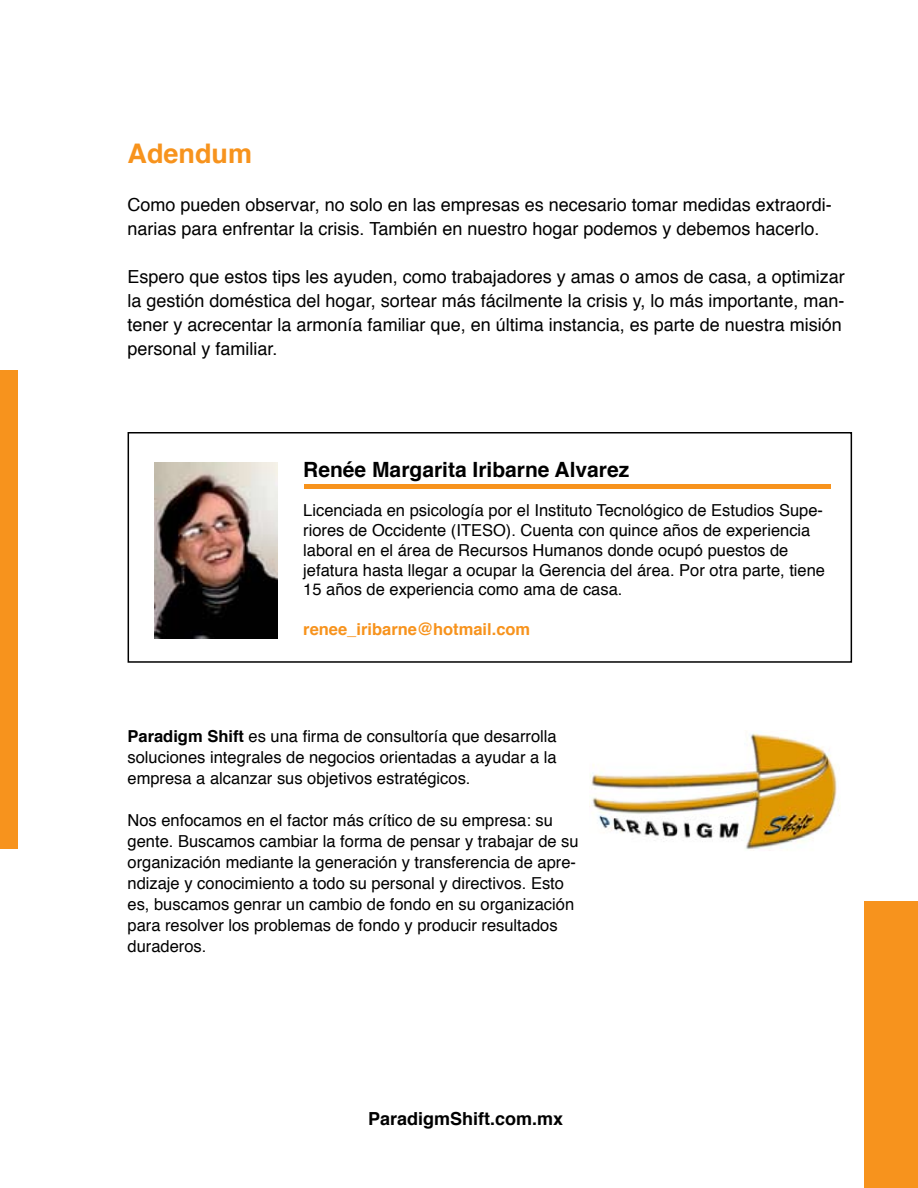
<style>
.page{position:relative;width:918px;height:1188px;background:#fff}
.page>*{position:absolute;margin:0;border:0;box-sizing:border-box;transform-origin:0 0}
.t1{font:700 27px "Helvetica";color:#f7931d}
.t2{font:700 21px "Helvetica";color:#000}
.t3{font:18px/24px "Helvetica";color:#000}
.t4{font:700 18px "Helvetica";color:#000}
.t5{font:16.5px/21px "Helvetica";color:#000}
.t6{font:700 16.5px "Helvetica";color:#f7931d}
.s1{font-weight:700}
</style>
<div class="page">
<div style="left:864px;top:902px;width:54px;height:286px;background:#f7931d"></div>
<div style="left:0;top:370px;width:17px;height:478px;background:#f7931d"></div>
<img style="left:590px;top:732px;width:250px;height:119px">
<hr style="left:305px;top:484px;width:526px;height:4px;background:#f7931d">
<div style="left:128px;top:432px;width:724px;height:231px;border:2px solid #000"></div>
<img style="left:155px;top:463px;width:123px;height:176px">
<h1 class="t1" style="left:128px;top:129px;width:126px">Adendum</h1>
<p class="t3" style="left:128px;top:192px;width:706px">Como pueden observar, no solo en las empresas es necesario tomar medidas extraordi&shy;narias para enfrentar la crisis. También en nuestro hogar podemos y debemos hacerlo.</p>
<p class="t3" style="left:128px;top:264px;width:719px">Espero que estos tips les ayuden, como trabajadores y amas o amos de casa, a optimizar la gestión doméstica del hogar, sortear más fácilmente la crisis y, lo más importante, man&shy;tener y acrecentar la armonía familiar que, en última instancia, es parte de nuestra misión personal y familiar.</p>
<p class="t2" style="left:303px;top:450px;width:328px">Renée Margarita Iribarne Alvarez</p>
<p class="t5" style="left:303px;top:500px;width:523px;line-height:19.8px">Licenciada en psicología por el Instituto Tecnológico de Estudios Supe&shy;riores de Occidente (ITESO). Cuenta con quince años de experiencia laboral en el área de Recursos Humanos donde ocupó puestos de jefatura hasta llegar a ocupar la Gerencia del área. Por otra parte, tiene 15 años de experiencia como ama de casa.</p>
<p class="t6" style="left:303px;top:614px;width:228px">renee_iribarne@hotmail.com</p>
<p class="t5" style="left:128px;top:725px;width:431px;text-align:justify"><span class="s1">Paradigm Shift</span> es una firma de consultoría que desarrolla soluciones integrales de negocios orientadas a ayudar a la empresa a alcanzar sus objetivos estratégicos.</p>
<p class="t5" style="left:128px;top:809px;width:453px">Nos enfocamos en el factor más crítico de su empresa: su gente. Buscamos cambiar la forma de pensar y trabajar de su organización mediante la generación y transferencia de apre&shy;ndizaje y conocimiento a todo su personal y directivos. Esto es, buscamos genrar un cambio de fondo en su organización para resolver los problemas de fondo y producir resultados duraderos.</p>
<p class="t4" style="left:368px;top:1102px;width:197px">ParadigmShift.com.mx</p>
</div>
